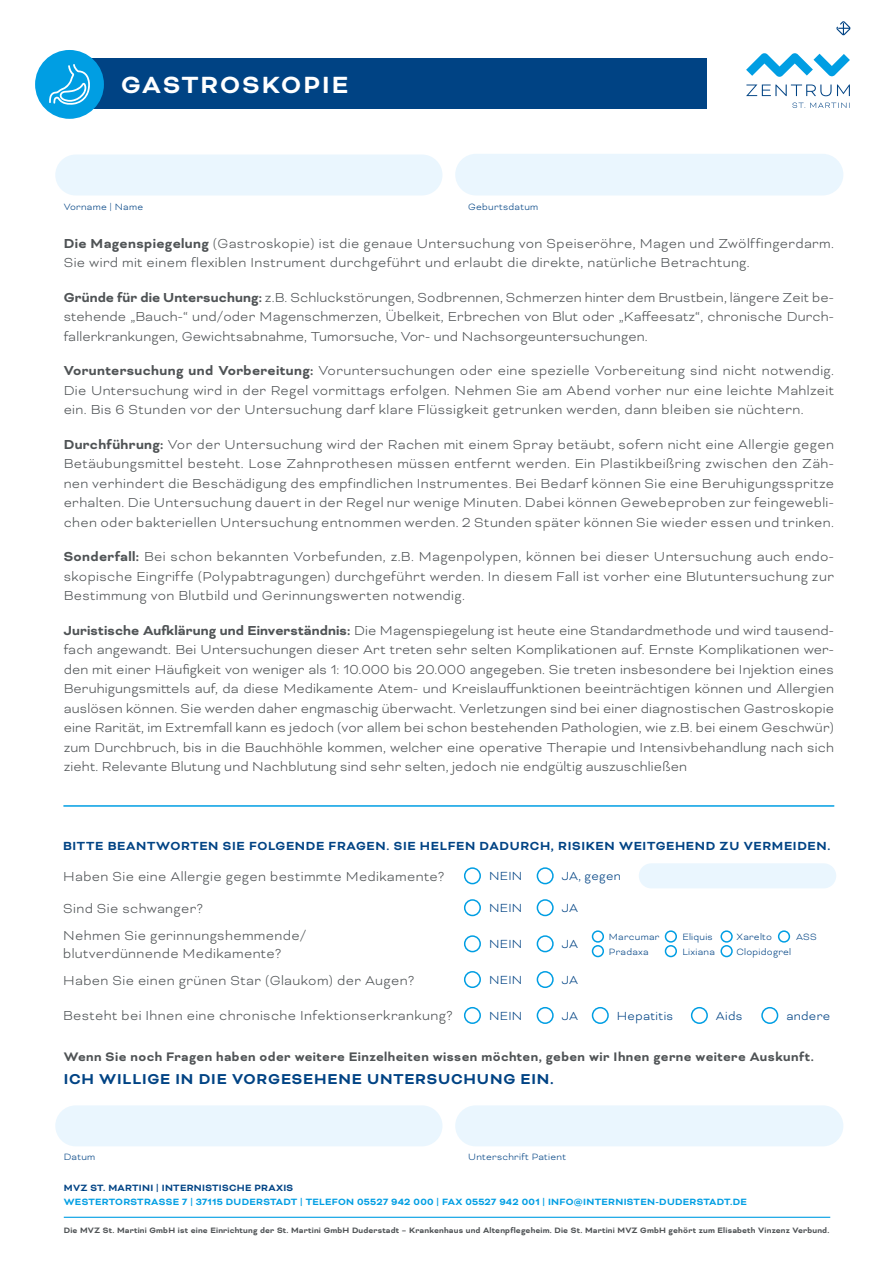
<style>
.page{position:relative;width:893px;height:1263px;background:#fff}
.page>*{position:absolute;margin:0;border:0;box-sizing:border-box;transform-origin:0 0}
.t1{font:700 27px "Bicyclette";letter-spacing:.08em;color:#fff}
.t2{font:700 16.5px "Bicyclette";letter-spacing:.05em;color:#004384}
.t3{font:300 15px/19.5px "Bicyclette";letter-spacing:.025em;color:#4f5355;text-align:justify}
.t4{font:700 14.25px "Bicyclette";letter-spacing:.03em;color:#4f5355}
.t5{font:700 13.5px "Bicyclette";letter-spacing:.05em;color:#004384}
.t6{font:300 13.5px "Bicyclette";letter-spacing:.025em;color:#004384}
.t7{font:300 10.5px/14.7px "Bicyclette";letter-spacing:.025em;color:#004384}
.t8{font:700 10.5px "Bicyclette";letter-spacing:.03em;color:#009ee3}
.t9{font:700 10.5px "Bicyclette";letter-spacing:.03em;color:#004384}
.t10{font:700 9px "Bicyclette";letter-spacing:.02em;color:#4f5355}
.s1{font-weight:700}
</style>
<div class="page">
<div style="left:77px;top:58px;width:630px;height:51px;background:#004384"></div>
<hr style="left:64px;top:805px;width:770px;height:2px;background:#009ee3">
<div style="left:464px;top:867px;width:17px;height:17px;border:2px solid #009ee3;border-radius:50%"></div>
<div style="left:537px;top:867px;width:17px;height:17px;border:2px solid #009ee3;border-radius:50%"></div>
<div style="left:639px;top:863px;width:197px;height:25px;background:#eaf6fe;border-radius:13px"></div>
<div style="left:464px;top:899px;width:17px;height:17px;border:2px solid #009ee3;border-radius:50%"></div>
<div style="left:537px;top:899px;width:17px;height:17px;border:2px solid #009ee3;border-radius:50%"></div>
<div style="left:464px;top:971px;width:17px;height:17px;border:2px solid #009ee3;border-radius:50%"></div>
<div style="left:537px;top:971px;width:17px;height:17px;border:2px solid #009ee3;border-radius:50%"></div>
<div style="left:464px;top:935px;width:17px;height:17px;border:2px solid #009ee3;border-radius:50%"></div>
<div style="left:537px;top:935px;width:17px;height:17px;border:2px solid #009ee3;border-radius:50%"></div>
<div style="left:592px;top:930px;width:12px;height:13px;border:2px solid #009ee3;border-radius:50%"></div>
<div style="left:592px;top:945px;width:12px;height:12px;border:2px solid #009ee3;border-radius:50%"></div>
<div style="left:665px;top:930px;width:12px;height:13px;border:2px solid #009ee3;border-radius:50%"></div>
<div style="left:665px;top:945px;width:12px;height:12px;border:2px solid #009ee3;border-radius:50%"></div>
<div style="left:720px;top:930px;width:13px;height:13px;border:2px solid #009ee3;border-radius:50%"></div>
<div style="left:720px;top:945px;width:13px;height:12px;border:2px solid #009ee3;border-radius:50%"></div>
<div style="left:778px;top:930px;width:12px;height:13px;border:2px solid #009ee3;border-radius:50%"></div>
<div style="left:464px;top:1007px;width:17px;height:17px;border:2px solid #009ee3;border-radius:50%"></div>
<div style="left:537px;top:1007px;width:17px;height:17px;border:2px solid #009ee3;border-radius:50%"></div>
<div style="left:592px;top:1007px;width:17px;height:17px;border:2px solid #009ee3;border-radius:50%"></div>
<div style="left:691px;top:1007px;width:17px;height:17px;border:2px solid #009ee3;border-radius:50%"></div>
<div style="left:761px;top:1007px;width:17px;height:17px;border:2px solid #009ee3;border-radius:50%"></div>
<div style="left:55px;top:1105px;width:387px;height:41px;background:#eaf6fe;border-radius:20px"></div>
<div style="left:455px;top:1105px;width:388px;height:41px;background:#eaf6fe;border-radius:20px"></div>
<hr style="left:64px;top:1217px;width:766px;height:1px;background:#009ee3">
<div style="left:55px;top:154px;width:387px;height:41px;background:#eaf6fe;border-radius:20px"></div>
<div style="left:455px;top:154px;width:388px;height:41px;background:#eaf6fe;border-radius:21px"></div>
<div style="left:35px;top:50px;width:69px;height:69px;background:#009ee3;border-radius:50%"></div>
<svg style="left:49px;top:64px;width:41px;height:41px"></svg>
<svg style="left:836px;top:21px;width:14px;height:14px"></svg>
<svg style="left:746px;top:53px;width:104px;height:24px"></svg>
<svg style="left:746px;top:85px;width:85px;height:11px"></svg>
<svg style="left:837px;top:85px;width:13px;height:11px"></svg>
<svg style="left:792px;top:103px;width:58px;height:5px"></svg>
<h1 class="t1" style="left:121px;top:69px;width:229px">GASTROSKOPIE</h1>
<p class="t7" style="left:64px;top:200px;width:81px">Vorname | Name</p>
<p class="t7" style="left:468px;top:200px;width:71px">Geburtsdatum</p>
<p class="t3" style="left:64px;top:233px;width:772px"><span class="s1">Die Magenspiegelung</span> (Gastroskopie) ist die genaue Untersuchung von Speiseröhre, Magen und Zwölffingerdarm.<br>Sie wird mit einem flexiblen Instrument durchgeführt und erlaubt die direkte, natürliche Betrachtung.</p>
<p class="t3" style="left:64px;top:287px;width:772px"><span class="s1">Gründe für die Untersuchung:</span> z.B. Schluckstörungen, Sodbrennen, Schmerzen hinter dem Brustbein, längere Zeit be&shy;stehende „Bauch-“ und/oder Magenschmerzen, Übelkeit, Erbrechen von Blut oder „Kaffeesatz“, chronische Durch&shy;fallerkrankungen, Gewichtsabnahme, Tumorsuche, Vor- und Nachsorgeuntersuchungen.</p>
<p class="t3" style="left:64px;top:361px;width:772px"><span class="s1">Voruntersuchung und Vorbereitung:</span> Voruntersuchungen oder eine spezielle Vorbereitung sind nicht notwendig.<br>Die Untersuchung wird in der Regel vormittags erfolgen. Nehmen Sie am Abend vorher nur eine leichte Mahlzeit ein. Bis 6 Stunden vor der Untersuchung darf klare Flüssigkeit getrunken werden, dann bleiben sie nüchtern.</p>
<p class="t3" style="left:64px;top:434px;width:772px"><span class="s1">Durchführung:</span> Vor der Untersuchung wird der Rachen mit einem Spray betäubt, sofern nicht eine Allergie gegen Betäubungsmittel besteht. Lose Zahnprothesen müssen entfernt werden. Ein Plastikbeißring zwischen den Zäh&shy;nen verhindert die Beschädigung des empfindlichen Instrumentes. Bei Bedarf können Sie eine Beruhigungsspritze erhalten. Die Untersuchung dauert in der Regel nur wenige Minuten. Dabei können Gewebeproben zur feingewebli&shy;chen oder bakteriellen Untersuchung entnommen werden. 2 Stunden später können Sie wieder essen und trinken.</p>
<p class="t3" style="left:64px;top:547px;width:772px"><span class="s1">Sonderfall:</span> Bei schon bekannten Vorbefunden, z.B. Magenpolypen, können bei dieser Untersuchung auch endo&shy;skopische Eingriffe (Polypabtragungen) durchgeführt werden. In diesem Fall ist vorher eine Blutuntersuchung zur Bestimmung von Blutbild und Gerinnungswerten notwendig.</p>
<p class="t3" style="left:64px;top:620px;width:772px"><span class="s1">Juristische Aufklärung und Einverständnis:</span> Die Magenspiegelung ist heute eine Standardmethode und wird tausend&shy;fach angewandt. Bei Untersuchungen dieser Art treten sehr selten Komplikationen auf. Ernste Komplikationen wer&shy;den mit einer Häufigkeit von weniger als 1: 10.000 bis 20.000 angegeben. Sie treten insbesondere bei Injektion eines Beruhigungsmittels auf, da diese Medikamente Atem- und Kreislauffunktionen beeinträchtigen können und Allergien auslösen können. Sie werden daher engmaschig überwacht. Verletzungen sind bei einer diagnostischen Gastroskopie eine Rarität, im Extremfall kann es jedoch (vor allem bei schon bestehenden Pathologien, wie z.B. bei einem Geschwür) zum Durchbruch, bis in die Bauchhöhle kommen, welcher eine operative Therapie und Intensivbehandlung nach sich zieht. Relevante Blutung und Nachblutung sind sehr selten, jedoch nie endgültig auszuschließen</p>
<p class="t5" style="left:63px;top:837px;width:769px">BITTE BEANTWORTEN SIE FOLGENDE FRAGEN. SIE HELFEN DADURCH, RISIKEN WEITGEHEND ZU VERMEIDEN.</p>
<p class="t3" style="left:63px;top:866px;width:383px">Haben Sie eine Allergie gegen bestimmte Medikamente?</p>
<p class="t6" style="left:489px;top:868px;width:35px">NEIN</p>
<p class="t6" style="left:562px;top:868px;width:61px">JA, gegen</p>
<p class="t3" style="left:63px;top:898px;width:141px">Sind Sie schwanger?</p>
<p class="t6" style="left:489px;top:900px;width:35px">NEIN</p>
<p class="t6" style="left:562px;top:900px;width:18px">JA</p>
<p class="t3" style="left:63px;top:926px;width:245px;line-height:18px">Nehmen Sie gerinnungshemmende/ blutverdünnende Medikamente?</p>
<p class="t6" style="left:489px;top:936px;width:35px">NEIN</p>
<p class="t6" style="left:562px;top:936px;width:18px">JA</p>
<p class="t3" style="left:63px;top:970px;width:353px">Haben Sie einen grünen Star (Glaukom) der Augen?</p>
<p class="t6" style="left:489px;top:972px;width:35px">NEIN</p>
<p class="t6" style="left:562px;top:972px;width:18px">JA</p>
<p class="t7" style="left:609px;top:929px;width:52px">Marcumar</p>
<p class="t7" style="left:609px;top:944px;width:41px">Pradaxa</p>
<p class="t7" style="left:682px;top:929px;width:32px">Eliquis</p>
<p class="t7" style="left:682px;top:944px;width:34px">Lixiana</p>
<p class="t7" style="left:736px;top:929px;width:56px">Xarelto<br>Clopidogrel</p>
<p class="t7" style="left:796px;top:929px;width:22px">ASS</p>
<p class="t3" style="left:63px;top:1006px;width:391px">Besteht bei Ihnen eine chronische Infektionserkrankung?</p>
<p class="t6" style="left:489px;top:1008px;width:35px">NEIN</p>
<p class="t6" style="left:562px;top:1008px;width:18px">JA</p>
<p class="t6" style="left:617px;top:1008px;width:58px">Hepatitis</p>
<p class="t6" style="left:716px;top:1008px;width:28px">Aids</p>
<p class="t6" style="left:786px;top:1008px;width:45px">andere</p>
<p class="t4" style="left:64px;top:1048px;width:751px">Wenn Sie noch Fragen haben oder weitere Einzelheiten wissen möchten, geben wir Ihnen gerne weitere Auskunft.</p>
<p class="t2" style="left:64px;top:1069px;width:492px">ICH WILLIGE IN DIE VORGESEHENE UNTERSUCHUNG EIN.</p>
<p class="t7" style="left:64px;top:1149px;width:33px">Datum</p>
<p class="t7" style="left:468px;top:1149px;width:99px">Unterschrift Patient</p>
<p class="t9" style="left:64px;top:1182px;width:231px">MVZ ST. MARTINI | INTERNISTISCHE PRAXIS</p>
<p class="t8" style="left:64px;top:1195px;width:685px">WESTERTORSTRASSE 7 | 37115 DUDERSTADT | TELEFON 05527 942 000 | FAX 05527 942 001 | INFO@INTERNISTEN-DUDERSTADT.DE</p>
<p class="t10" style="left:64px;top:1225px;width:767px">Die MVZ St. Martini GmbH ist eine Einrichtung der St. Martini GmbH Duderstadt – Krankenhaus und Altenpflegeheim. Die St. Martini MVZ GmbH gehört zum Elisabeth Vinzenz Verbund.</p>
</div>
